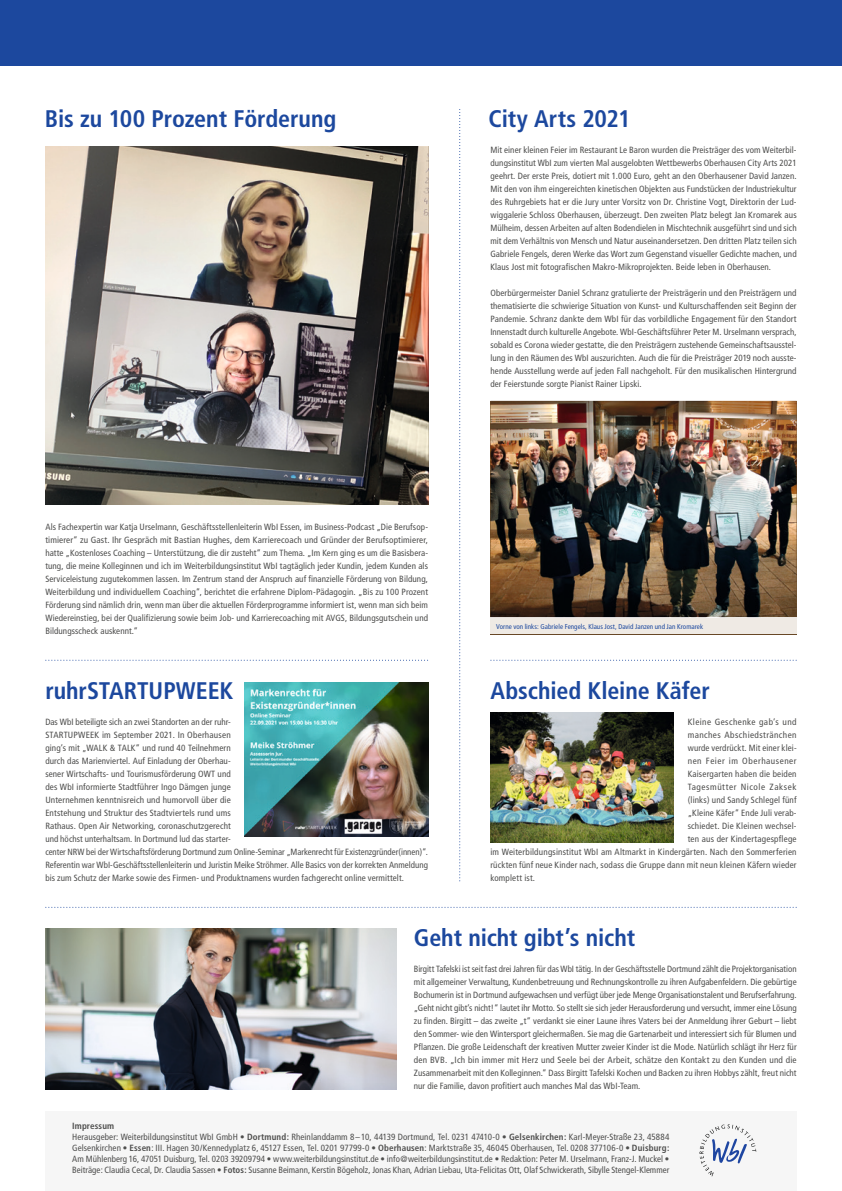
<style>
.page{position:relative;width:842px;height:1191px;background:#fff}
.page>*{position:absolute;margin:0;border:0;box-sizing:border-box;transform-origin:0 0}
.t1{font:700 condensed 24px "Frutiger";letter-spacing:-.005em;color:#1c489e}
.t2{font:condensed 9px/13px "Frutiger";letter-spacing:.01em;color:#4e4e4d;text-align:justify}
.t3{font:condensed 9px "Frutiger";letter-spacing:.045em;color:#4e4e4d}
.t4{font:condensed 9px "Frutiger";letter-spacing:.06em;color:#4e4e4d}
.t5{font:condensed 9px "Frutiger";letter-spacing:.055em;color:#4e4e4d}
.t6{font:condensed 7px "Frutiger";letter-spacing:.005em;color:#1c489e}
.s1{font-weight:700}
</style>
<div class="page">
<img style="left:45px;top:146px;width:383px;height:358px">
<div style="left:45px;top:1111px;width:752px;height:80px;background:#f6f6f6"></div>
<div style="left:0;top:0;width:842px;height:65px;background:#1c489e"></div>
<svg style="left:459px;top:109px;width:1px;height:772px"></svg>
<svg style="left:699px;top:1124px;width:57px;height:52px"></svg>
<svg style="left:45px;top:659px;width:383px;height:1px"></svg>
<svg style="left:490px;top:659px;width:307px;height:1px"></svg>
<svg style="left:45px;top:906px;width:752px;height:1px"></svg>
<img style="left:245px;top:682px;width:183px;height:154px">
<img style="left:490px;top:401px;width:307px;height:216px">
<img style="left:45px;top:928px;width:352px;height:161px">
<img style="left:490px;top:712px;width:183px;height:130px">
<div style="left:490px;top:617px;width:307px;height:17px;background:#efeae4"></div>
<h1 class="t1" style="left:45px;top:104px;width:293px">Bis zu 100 Prozent Förderung</h1>
<h1 class="t1" style="left:489px;top:104px;width:143px">City Arts 2021</h1>
<p class="t2" style="left:45px;top:520px;width:384px">Als Fachexpertin war Katja Urselmann, Geschäftsstellenleiterin WbI Essen, im Business-Podcast „Die Berufsop&shy;timierer“ zu Gast. Ihr Gespräch mit Bastian Hughes, dem Karrierecoach und Gründer der Berufsoptimierer, hatte „Kostenloses Coaching – Unterstützung, die dir zusteht“ zum Thema. „Im Kern ging es um die Basisbera&shy;tung, die meine Kolleginnen und ich im Weiterbildungsinstitut WbI tagtäglich jeder Kundin, jedem Kunden als Serviceleistung zugutekommen lassen. Im Zentrum stand der Anspruch auf finanzielle Förderung von Bildung, Weiterbildung und individuellem Coaching“, berichtet die erfahrene Diplom-Pädagogin. „Bis zu 100 Prozent Förderung sind nämlich drin, wenn man über die aktuellen Förderprogramme informiert ist, wenn man sich beim Wiedereinstieg, bei der Qualifizierung sowie beim Job- und Karrierecoaching mit AVGS, Bildungsgutschein und Bildungsscheck auskennt.“</p>
<p class="t2" style="left:490px;top:143px;width:308px">Mit einer kleinen Feier im Restaurant Le Baron wurden die Preisträger des vom Weiterbil&shy;dungsinstitut WbI zum vierten Mal ausgelobten Wettbewerbs Oberhausen City Arts 2021 geehrt. Der erste Preis, dotiert mit 1.000 Euro, geht an den Oberhausener David Janzen.<br>Mit den von ihm eingereichten kinetischen Objekten aus Fundstücken der Industriekultur des Ruhrgebiets hat er die Jury unter Vorsitz von Dr. Christine Vogt, Direktorin der Lud&shy;wiggalerie Schloss Oberhausen, überzeugt. Den zweiten Platz belegt Jan Kromarek aus Mülheim, dessen Arbeiten auf alten Bodendielen in Mischtechnik ausgeführt sind und sich mit dem Verhältnis von Mensch und Natur auseinandersetzen. Den dritten Platz teilen sich Gabriele Fengels, deren Werke das Wort zum Gegenstand visueller Gedichte machen, und Klaus Jost mit fotografischen Makro-Mikroprojekten. Beide leben in Oberhausen.</p>
<p class="t2" style="left:490px;top:286px;width:308px">Oberbürgermeister Daniel Schranz gratulierte der Preisträgerin und den Preisträgern und thematisierte die schwierige Situation von Kunst- und Kulturschaffenden seit Beginn der Pandemie. Schranz dankte dem WbI für das vorbildliche Engagement für den Standort Innenstadt durch kulturelle Angebote. WbI-Geschäftsführer Peter M. Urselmann versprach, sobald es Corona wieder gestatte, die den Preisträgern zustehende Gemeinschaftsausstel&shy;lung in den Räumen des WbI auszurichten. Auch die für die Preisträger 2019 noch ausste&shy;hende Ausstellung werde auf jeden Fall nachgeholt. Für den musikalischen Hintergrund der Feierstunde sorgte Pianist Rainer Lipski.</p>
<p class="t6" style="left:496px;top:622px;width:208px">Vorne von links: Gabriele Fengels, Klaus Jost, David Janzen und Jan Kromarek</p>
<h1 class="t1" style="left:45px;top:676px;width:190px">ruhrSTARTUPWEEK</h1>
<h1 class="t1" style="left:490px;top:676px;width:221px">Abschied Kleine Käfer</h1>
<p class="t2" style="left:45px;top:715px;width:384px;text-align:left">Das WbI beteiligte sich an zwei Standorten an der ruhr-<br>STARTUPWEEK im September 2021. In Oberhausen<br>ging’s mit „WALK &amp; TALK“ und rund 40 Teilnehmern<br>durch das Marienviertel. Auf Einladung der Ober hau-<br>sener Wirtschafts- und Tourismusförderung OWT und<br>des WbI informierte Stadtführer Ingo Dämgen junge<br>Unternehmen kenntnisreich und humorvoll über die<br>Entstehung und Struktur des Stadtviertels rund ums<br>Rathaus. Open Air Networking, coronaschutzgerecht<br>und höchst unterhaltsam. In Dortmund lud das starter-<br>center NRW bei der Wirtschaftsförderung Dortmund zum Online-Seminar „Markenrecht für Existenzgründer(innen)“.<br>Referentin war WbI-Geschäftsstellenleiterin und Juristin Meike Ströhmer. Alle Basics von der korrekten Anmeldung bis zum Schutz der Marke sowie des Firmen- und Produktnamens wurden fachgerecht online vermittelt.</p>
<p class="t3" style="left:688px;top:717px;width:110px">Kleine Geschenke gab‘s und</p>
<p class="t3" style="left:688px;top:730px;width:110px">manches Abschiedstränchen</p>
<p class="t2" style="left:688px;top:741px;width:110px">wurde verdrückt. Mit einer klei-</p>
<p class="t5" style="left:688px;top:756px;width:110px">nen Feier im Oberhausener</p>
<p class="t2" style="left:688px;top:767px;width:110px">Kaisergarten haben die beiden</p>
<p class="t4" style="left:688px;top:782px;width:110px">Tagesmütter Nicole Zaksek</p>
<p class="t2" style="left:688px;top:793px;width:110px">(links) und Sandy Schlegel fünf</p>
<p class="t2" style="left:688px;top:806px;width:110px">„Kleine Käfer“ Ende Juli verab-</p>
<p class="t2" style="left:688px;top:819px;width:110px">schiedet. Die Kleinen wechsel-</p>
<p class="t2" style="left:688px;top:832px;width:110px">ten aus der Kindertagespflege</p>
<p class="t2" style="left:490px;top:845px;width:308px">im Weiterbildungsinstitut WbI am Altmarkt in Kindergärten. Nach den Sommerferien</p>
<p class="t2" style="left:490px;top:858px;width:308px">rückten fünf neue Kinder nach, sodass die Gruppe dann mit neun kleinen Käfern wieder</p>
<p class="t2" style="left:490px;top:871px;width:46px">komplett ist.</p>
<h1 class="t1" style="left:414px;top:923px;width:223px">Geht nicht gibt’s nicht</h1>
<p class="t2" style="left:414px;top:962px;width:384px">Birgitt Tafelski ist seit fast drei Jahren für das WbI tätig. In der Geschäftsstelle Dortmund zählt die Projektorganisation mit allgemeiner Verwaltung, Kundenbetreuung und Rechnungskontrolle zu ihren Aufgabenfeldern. Die gebürtige Bochumerin ist in Dortmund aufgewachsen und verfügt über jede Menge Organisationstalent und Berufserfahrung. „Geht nicht gibt’s nicht!“ lautet ihr Motto. So stellt sie sich jeder Herausforderung und versucht, immer eine Lösung zu finden. Birgitt – das zweite „t“ verdankt sie einer Laune ihres Vaters bei der Anmeldung ihrer Geburt – liebt den Sommer- wie den Wintersport gleichermaßen. Sie mag die Gartenarbeit und interessiert sich für Blumen und Pflanzen. Die große Leidenschaft der kreativen Mutter zweier Kinder ist die Mode. Natürlich schlägt ihr Herz für den BVB. „Ich bin immer mit Herz und Seele bei der Arbeit, schätze den Kontakt zu den Kunden und die Zusammenarbeit mit den Kolleginnen.“ Dass Birgitt Tafelski Kochen und Backen zu ihren Hobbys zählt, freut nicht nur die Familie, davon profitiert auch manches Mal das WbI-Team.</p>
<p class="t2" style="left:72px;top:1120px;width:599px;line-height:11px;text-align:left"><span class="s1">Impressum<br></span>Herausgeber: Weiterbildungsinstitut WbI GmbH • <span class="s1">Dortmund:</span> Rheinlanddamm 8 – 10, 44139 Dortmund, Tel. 0231 47410-0 • <span class="s1">Gelsenkirchen:</span> Karl-Meyer-Straße 23, 45884<br>Gelsenkirchen • <span class="s1">Essen</span>: III. Hagen 30/Kennedyplatz 6, 45127 Essen, Tel. 0201 97799-0 • <span class="s1">Oberhausen</span>: Marktstraße 35, 46045 Oberhausen, Tel. 0208 377106-0 • <span class="s1">Duisburg:<br></span>Am Mühlenberg 16, 47051 Duisburg, Tel. 0203 39209794 • www.weiter bildungsinstitut.de • info@weiterbildungsinstitut.de • Redaktion: Peter M. Urselmann, Franz-J. Muckel • Beiträge: Claudia Cecal, Dr. Claudia Sassen • <span class="s1">Fotos:</span> Susanne Beimann, Kerstin Bögeholz, Jonas Khan, Adrian Liebau, Uta-Felicitas Ott, Olaf Schwickerath, Sibylle Stengel-Klemmer</p>
</div>
